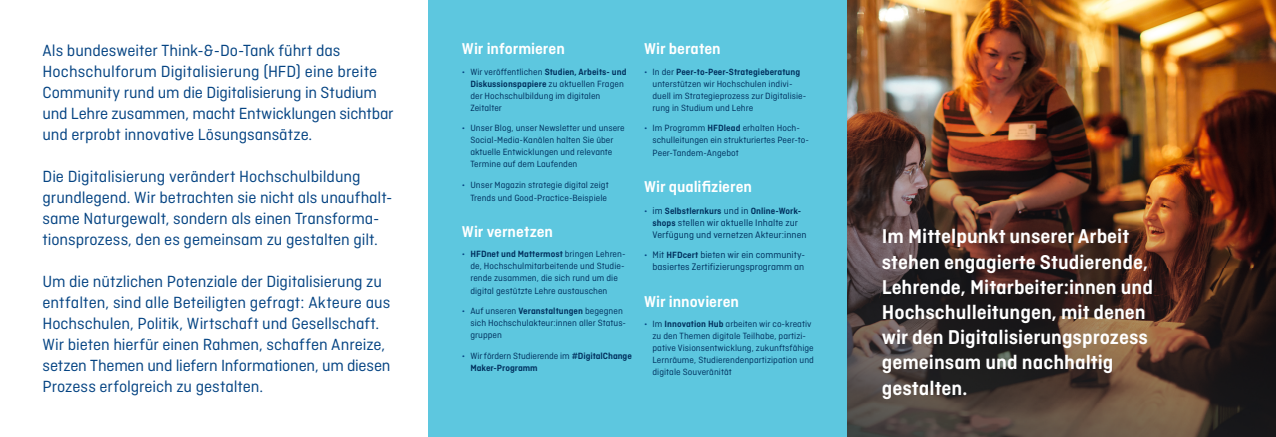
<style>
.page{position:relative;width:1276px;height:437px;background:#fff}
.page>*{position:absolute;margin:0;border:0;box-sizing:border-box;transform-origin:0 0}
.t1{font:600 21px/25.2px "Ciutadella";color:#fff}
.t2{font:17px/21px "Ciutadella";letter-spacing:-.005em;color:#054483}
.t3{font:600 16.5px "Ciutadella";letter-spacing:-.005em;color:#fff}
.t4{font:10px/12px "Ciutadella";letter-spacing:.005em;color:#00305e}
.t5{font:9.5px/12px "Ciutadella";letter-spacing:.005em;color:#00305e}
.t6{font:600 9.5px/12px "Ciutadella";letter-spacing:.005em;color:#00305e}
.s1{font-size:10px;color:#054483}
.s2{font-weight:600}
.s3{font-weight:400;font-size:10px;color:#054483}
.s4{font-weight:400}
.s5{font-weight:400;font-size:10px}
.s6{font-weight:600;font-size:9.5px}
.s7{color:#054483}
</style>
<div class="page">
<div style="left:428px;top:0;width:420px;height:437px;background:#5dc7df"></div>
<img style="left:848px;top:0;width:428px;height:436px">
<p class="t2" style="left:43px;top:40px;width:352px">Als bundesweiter Think-&amp;-Do-Tank führt das Hochschulforum Digitalisierung (HFD) eine breite Community rund um die Digitalisierung in Studium und Lehre zusammen, macht Entwicklungen sichtbar und erprobt innovative Lösungsansätze.</p>
<h2 class="t2" style="left:43px;top:166px;width:351px">Die Digitalisierung verändert Hochschulbildung grundlegend. Wir betrachten sie nicht als unaufhalt&shy;same Naturgewalt, sondern als einen Transforma&shy;tionsprozess, den es gemeinsam zu gestalten gilt.</h2>
<p class="t2" style="left:43px;top:271px;width:349px">Um die nützlichen Potenziale der Digitalisierung zu entfalten, sind alle Beteiligten gefragt: Akteure aus Hochschulen, Politik, Wirtschaft und Gesellschaft.<br>Wir bieten hierfür einen Rahmen, schaffen Anreize, setzen Themen und liefern Informationen, um diesen Prozess erfolgreich zu gestalten.</p>
<h3 class="t3" style="left:462px;top:39px;width:104px">Wir informieren</h3>
<p class="t5" style="left:470px;top:66px;width:158px;text-indent:-9px"><span class="s1">•</span> Wir veröffentlichen <span class="s2">Studien, Arbeits- und Diskussionspapiere</span> zu aktuellen Fragen der Hochschulbildung im digitalen Zeitalter</p>
<p class="t5" style="left:470px;top:122px;width:156px;text-indent:-9px"><span class="s1">•</span> Unser Blog, unser Newsletter und unsere Social-Media-Kanälen halten Sie über aktuelle Entwicklungen und relevante Termine auf dem Laufenden</p>
<p class="t5" style="left:462px;top:178px;width:148px;line-height:13px;text-align:right"><span class="s1">•</span> Unser Magazin strategie digital zeigt<br>Trends und Good-Practice-Beispiele</p>
<h3 class="t3" style="left:462px;top:222px;width:93px">Wir vernetzen</h3>
<p class="t5" style="left:470px;top:248px;width:157px;text-indent:-9px"><span class="s1">•</span> <span class="s2">HFDnet und Mattermost</span> bringen Lehren&shy;de, Hochschulmitarbeitende und Studie&shy;rende zusammen, die sich rund um die digital gestützte Lehre austauschen</p>
<p class="t5" style="left:470px;top:305px;width:157px;text-indent:-9px"><span class="s1">•</span> Auf unseren <span class="s2">Veranstaltungen</span> begegnen sich Hochschulakteur:innen aller Status&shy;gruppen</p>
<p class="t6" style="left:470px;top:349px;width:163px;text-indent:-9px"><span class="s3">•</span> <span class="s4">Wir fördern Studierende im</span> #DigitalChange<br>Maker-Programm</p>
<h3 class="t3" style="left:644px;top:39px;width:78px">Wir beraten</h3>
<p class="t5" style="left:652px;top:66px;width:155px;text-indent:-9px"><span class="s1">•</span> In der <span class="s2">Peer-to-Peer-Strategieberatung </span>unterstützen wir Hochschulen indivi&shy;duell im Strategieprozess zur Digitalisie&shy;rung in Studium und Lehre</p>
<p class="t5" style="left:652px;top:122px;width:158px;text-indent:-9px"><span class="s1">•</span> Im Programm <span class="s2">HFDlead</span> erhalten Hoch&shy;schulleitungen ein strukturiertes Peer-to-</p>
<p class="t5" style="left:652px;top:147px;width:88px">Peer-Tandem-Angebot</p>
<h3 class="t3" style="left:644px;top:177px;width:109px">Wir qualifizieren</h3>
<p class="t6" style="left:644px;top:205px;width:159px"><span class="s3">•</span> <span class="s5">im</span> Selbstlernkurs <span class="s5">und in</span> Online-Work-</p>
<p class="t4" style="left:652px;top:216px;width:155px"><span class="s6">shops</span> stellen wir aktuelle Inhalte zur<br>Verfügung und vernetzen Akteur:innen</p>
<p class="t4" style="left:644px;top:249px;width:163px;text-align:right"><span class="s7">•</span> Mit <span class="s6">HFDcert</span> bieten wir ein community&shy;basiertes Zertifizierungsprogramm an</p>
<h3 class="t3" style="left:644px;top:291px;width:96px">Wir innovieren</h3>
<p class="t5" style="left:652px;top:318px;width:163px;text-indent:-9px"><span class="s1">•</span> Im <span class="s2">Innovation Hub</span> arbeiten wir co-kreativ zu den Themen digitale Teilhabe, partizi&shy;pative Visionsentwicklung, zukunftsfähige Lernräume, Studierendenpartizipation und digitale Souveränität</p>
<h1 class="t1" style="left:882px;top:223px;width:273px">Im Mittelpunkt unserer Arbeit stehen engagierte Studierende,<br>Lehrende, Mitarbeiter:innen und<br>Hochschulleitungen, mit denen wir den Digitalisierungsprozess gemeinsam und nachhaltig gestalten.</h1>
</div>
